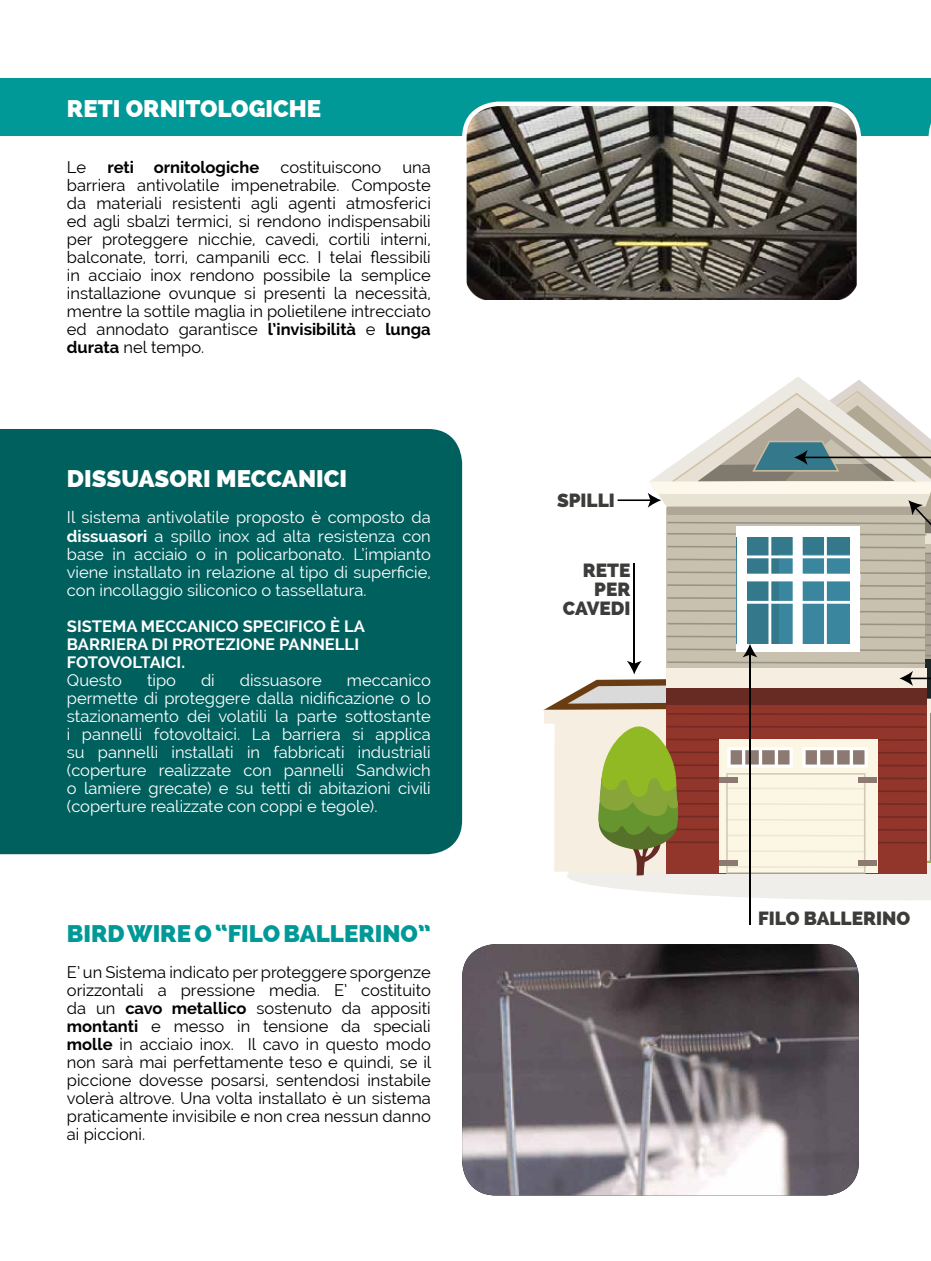
<style>
.page{position:relative;width:931px;height:1261px;background:#fff}
.page>*{position:absolute;margin:0;border:0;box-sizing:border-box;transform-origin:0 0}
.t1{font:800 24px "Raleway";color:#fff}
.t2{font:800 24px "Raleway";color:#009997}
.t3{font:800 19.05px/19px "Raleway";color:#3c3c3b;text-align:right}
.t4{font:16.5px/18px "Raleway";color:#000;text-align:justify}
.t5{font:16.5px/18px "Raleway";color:#fff;text-align:justify}
.t6{font:700 16.5px/18px "Raleway";color:#fff}
.t7{font:700 16.5px "Raleway";color:#000}
.s1{font-weight:700}
</style>
<div class="page">
<div style="left:0;top:429px;width:462px;height:425px;background:#00605e"></div>
<div style="left:0;top:78px;width:930px;height:58px;background:#009997"></div>
<img style="left:930px;top:104px;width:1px;height:23px">
<img style="left:464px;top:105px;width:79px;height:195px">
<hr style="left:749px;top:653px;width:1px;height:271px;background:#000">
<svg style="left:543px;top:102px;width:387px;height:798px"></svg>
<img style="left:462px;top:944px;width:396px;height:251px">
<h1 class="t1" style="left:67px;top:95px;width:256px">RETI ORNITOLOGICHE</h1>
<p class="t4" style="left:67px;top:158px;width:21px">Le</p>
<p class="t7" style="left:107px;top:158px;width:153px">reti ornitologiche</p>
<p class="t4" style="left:280px;top:158px;width:102px">costituiscono</p>
<p class="t4" style="left:67px;top:158px;width:365px;text-indent:335px">una barriera antivolatile impenetrabile. Composte da materiali resistenti agli agenti atmosferici ed agli sbalzi termici, si rendono indispensabili per proteggere nicchie, cavedi, cortili interni, balconate, torri, campanili ecc. I telai flessibili in acciaio inox rendono possibile la semplice installazione ovunque si presenti la necessità, mentre la sottile maglia in polietilene intrecciato ed annodato garantisce <span class="s1">l’invisibilità</span> e <span class="s1">lunga durata</span> nel tempo.</p>
<h1 class="t1" style="left:67px;top:465px;width:281px">DISSUASORI MECCANICI</h1>
<p class="t5" style="left:67px;top:508px;width:365px">Il sistema antivolatile proposto è composto da <span class="s1">dissuasori</span> a spillo inox ad alta resistenza con base in acciaio o in policarbonato. L’impianto viene installato in relazione al tipo di superficie, con incollaggio siliconico o tassellatura.</p>
<p class="t6" style="left:67px;top:617px;width:299px">SISTEMA MECCANICO SPECIFICO È LA<br>BARRIERA DI PROTEZIONE PANNELLI<br>FOTOVOLTAICI.</p>
<p class="t5" style="left:67px;top:670px;width:57px">Questo</p>
<p class="t5" style="left:147px;top:670px;width:30px">tipo</p>
<p class="t5" style="left:201px;top:670px;width:15px">di</p>
<p class="t5" style="left:240px;top:670px;width:84px">dissuasore</p>
<p class="t5" style="left:67px;top:670px;width:365px;text-indent:280px">meccanico permette di proteggere dalla nidificazione o lo stazionamento dei volatili la parte sottostante i pannelli fotovoltaici. La barriera si applica su pannelli installati in fabbricati industriali (coperture realizzate con pannelli Sandwich o lamiere grecate) e su tetti di abitazioni civili (coperture realizzate con coppi e tegole).</p>
<h1 class="t2" style="left:67px;top:919px;width:365px">BIRD WIRE O “FILO BALLERINO”</h1>
<p class="t4" style="left:67px;top:963px;width:366px">E’ un Sistema indicato per proteggere sporgenze orizzontali a pressione media. E’ costituito da un <span class="s1">cavo metallico</span> sostenuto da appositi <span class="s1">montanti</span> e messo in tensione da speciali <span class="s1">molle</span> in acciaio inox. Il cavo in questo modo non sarà mai perfettamente teso e quindi, se il piccione dovesse posarsi, sentendosi instabile volerà altrove. Una volta installato è un sistema praticamente invisibile e non crea nessun danno ai piccioni.</p>
<p class="t3" style="left:557px;top:490px;width:59px">SPILLI</p>
<p class="t3" style="left:562px;top:560px;width:69px">RETE<br>PER<br>CAVEDI</p>
<p class="t3" style="left:758px;top:908px;width:154px">FILO BALLERINO</p>
</div>
